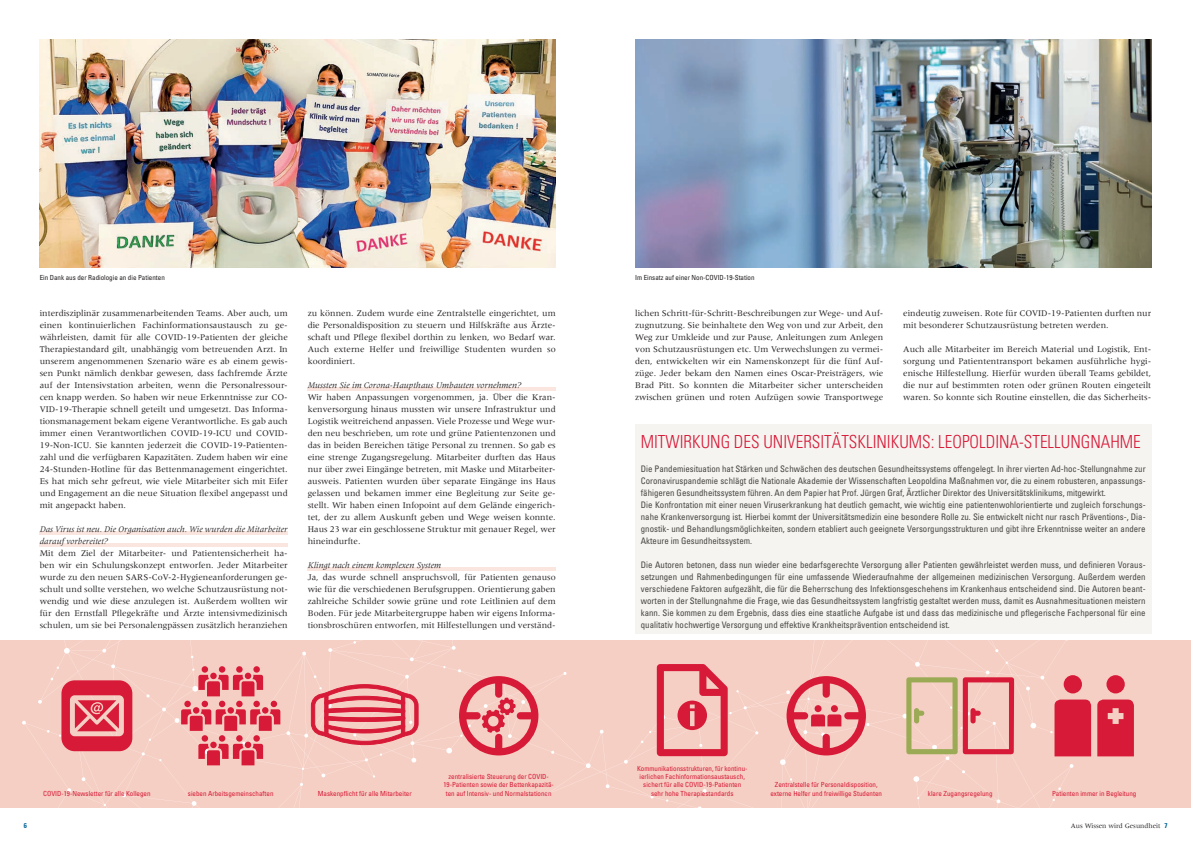
<style>
.page{position:relative;width:1191px;height:842px;background:#fff}
.page>*{position:absolute;margin:0;border:0;box-sizing:border-box;transform-origin:0 0}
.t1{font:300 condensed 18px "Univers";color:#d71a37;scale:.95 1}
.t2{font:9px/12px "Meridien LT Std";color:#231f20;text-align:justify}
.t3{font:condensed 9px/12px "Univers";color:#494641}
.t4{font:italic 9px/12px "Meridien LT Std";color:#231f20}
.t5{font:condensed 7px/8.4px "Univers";color:#d71a37;text-align:center}
.t6{font:condensed 7px "Univers";color:#231f20}
.t7{font:7px "Meridien LT Std";color:#231f20}
.t8{font:700 condensed 7px "Univers";color:#006494}
.s1{font-family:"Univers";font-weight:700;font-stretch:condensed;color:#006494}
</style>
<div class="page">
<div style="left:0;top:640px;width:1191px;height:168px;background:#f6cfc4"></div>
<svg style="left:22px;top:640px;width:1112px;height:168px"></svg>
<hr style="left:40px;top:531px;width:248px;height:3px;background:#fae5df">
<hr style="left:40px;top:543px;width:248px;height:3px;background:#fae5df">
<hr style="left:308px;top:387px;width:248px;height:3px;background:#fae5df">
<hr style="left:308px;top:567px;width:248px;height:3px;background:#fae5df">
<img style="left:40px;top:40px;width:516px;height:228px">
<img style="left:635px;top:40px;width:516px;height:228px">
<div style="left:635px;top:424px;width:516px;height:209px;background:#f5f4f1"></div>
<div style="left:202px;top:666px;width:6px;height:7px;background:#d71a37;border-radius:50%"></div>
<div style="left:219px;top:666px;width:6px;height:7px;background:#d71a37;border-radius:50%"></div>
<div style="left:236px;top:666px;width:7px;height:7px;background:#d71a37;border-radius:50%"></div>
<svg style="left:181px;top:673px;width:99px;height:58px"></svg>
<div style="left:253px;top:666px;width:7px;height:7px;background:#d71a37;border-radius:50%"></div>
<div style="left:202px;top:735px;width:6px;height:7px;background:#d71a37;border-radius:50%"></div>
<div style="left:219px;top:735px;width:6px;height:7px;background:#d71a37;border-radius:50%"></div>
<div style="left:236px;top:735px;width:7px;height:7px;background:#d71a37;border-radius:50%"></div>
<svg style="left:198px;top:742px;width:65px;height:23px"></svg>
<div style="left:253px;top:735px;width:7px;height:7px;background:#d71a37;border-radius:50%"></div>
<svg style="left:459px;top:676px;width:79px;height:79px"></svg>
<svg style="left:657px;top:664px;width:70px;height:92px"></svg>
<svg style="left:786px;top:676px;width:80px;height:79px"></svg>
<svg style="left:906px;top:677px;width:108px;height:77px"></svg>
<div style="left:1054px;top:699px;width:37px;height:57px;background:#d71a37"></div>
<div style="left:1063px;top:675px;width:19px;height:18px;background:#d71a37;border-radius:50%"></div>
<div style="left:1106px;top:675px;width:18px;height:18px;background:#d71a37;border-radius:50%"></div>
<svg style="left:1097px;top:699px;width:37px;height:57px"></svg>
<svg style="left:61px;top:680px;width:71px;height:71px"></svg>
<svg style="left:310px;top:684px;width:109px;height:62px"></svg>
<p class="t6" style="left:40px;top:273px;width:127px">Ein Dank aus der Radiologie an die Patienten</p>
<p class="t6" style="left:635px;top:273px;width:121px">Im Einsatz auf einer Non-COVID-19-Station</p>
<p class="t2" style="left:40px;top:307px;width:250px">interdisziplinär zusammenarbeitenden Teams. Aber auch, um einen kontinuierlichen Fachinformationsaustausch zu ge&shy;währleisten, damit für alle COVID-19-Patienten der gleiche Therapiestandard gilt, unabhängig vom betreuenden Arzt. In unserem angenommenen Szenario wäre es ab einem gewis&shy;sen Punkt nämlich denkbar gewesen, dass fachfremde Ärzte auf der Intensivstation arbeiten, wenn die Personalressour&shy;cen knapp werden. So haben wir neue Erkenntnisse zur CO-VID-19-Therapie schnell geteilt und umgesetzt. Das Informa&shy;tionsmanagement bekam eigene Verantwortliche. Es gab auch immer einen Verantwortlichen COVID-19-ICU und COVID-19-Non-ICU. Sie kannten jederzeit die COVID-19-Patienten&shy;zahl und die verfügbaren Kapazitäten. Zudem haben wir eine 24-Stunden-Hotline für das Bettenmanagement eingerichtet.<br>Es hat mich sehr gefreut, wie viele Mitarbeiter sich mit Eifer und Engagement an die neue Situation flexibel angepasst und mit angepackt haben.</p>
<p class="t4" style="left:40px;top:523px;width:250px">Das Virus ist neu. Die Organisation auch. Wie wurden die Mitarbeiter darauf vorbereitet?</p>
<p class="t2" style="left:40px;top:547px;width:250px">Mit dem Ziel der Mitarbeiter- und Patientensicherheit ha&shy;ben wir ein Schulungskonzept entworfen. Jeder Mitarbeiter wurde zu den neuen SARS-CoV-2-Hygieneanforderungen ge&shy;schult und sollte verstehen, wo welche Schutzausrüstung not&shy;wendig und wie diese anzulegen ist. Außerdem wollten wir für den Ernstfall Pflegekräfte und Ärzte intensivmedizinisch schulen, um sie bei Personalengpässen zusätzlich heranziehen</p>
<p class="t2" style="left:308px;top:307px;width:250px">zu können. Zudem wurde eine Zentralstelle eingerichtet, um die Personaldisposition zu steuern und Hilfskräfte aus Ärzte&shy;schaft und Pflege flexibel dorthin zu lenken, wo Bedarf war.<br>Auch externe Helfer und freiwillige Studenten wurden so koordiniert.</p>
<p class="t4" style="left:308px;top:379px;width:215px">Mussten Sie im Corona-Haupthaus Umbauten vornehmen?</p>
<p class="t2" style="left:308px;top:391px;width:250px">Wir haben Anpassungen vorgenommen, ja. Über die Kran&shy;kenversorgung hinaus mussten wir unsere Infrastruktur und Logistik weitreichend anpassen. Viele Prozesse und Wege wur&shy;den neu beschrieben, um rote und grüne Patientenzonen und das in beiden Bereichen tätige Personal zu trennen. So gab es eine strenge Zugangsregelung. Mitarbeiter durften das Haus nur über zwei Eingänge betreten, mit Maske und Mitarbeiter&shy;ausweis. Patienten wurden über separate Eingänge ins Haus gelassen und bekamen immer eine Begleitung zur Seite ge&shy;stellt. Wir haben einen Infopoint auf dem Gelände eingerich&shy;tet, der zu allem Auskunft geben und Wege weisen konnte.<br>Haus 23 war ein geschlossene Struktur mit genauer Regel, wer hineindurfte.</p>
<p class="t4" style="left:308px;top:559px;width:135px">Klingt nach einem komplexen System</p>
<p class="t2" style="left:308px;top:571px;width:250px">Ja, das wurde schnell anspruchsvoll, für Patienten genauso wie für die verschiedenen Berufsgruppen. Orientierung gaben zahlreiche Schilder sowie grüne und rote Leitlinien auf dem Boden. Für jede Mitarbeitergruppe haben wir eigens Informa&shy;tionsbroschüren entworfen, mit Hilfestellungen und verständ-</p>
<p class="t2" style="left:635px;top:307px;width:250px">lichen Schritt-für-Schritt-Beschreibungen zur Wege- und Auf&shy;zugnutzung. Sie beinhaltete den Weg von und zur Arbeit, den Weg zur Umkleide und zur Pause, Anleitungen zum Anlegen von Schutzausrüstungen etc. Um Verwechslungen zu vermei&shy;den, entwickelten wir ein Namenskonzept für die fünf Auf&shy;züge. Jeder bekam den Namen eines Oscar-Preisträgers, wie Brad Pitt. So konnten die Mitarbeiter sicher unterscheiden zwischen grünen und roten Aufzügen sowie Transportwege</p>
<p class="t2" style="left:903px;top:307px;width:250px">eindeutig zuweisen. Rote für COVID-19-Patienten durften nur mit besonderer Schutzausrüstung betreten werden.</p>
<p class="t2" style="left:903px;top:343px;width:250px">Auch alle Mitarbeiter im Bereich Material und Logistik, Ent&shy;sorgung und Patiententransport bekamen ausführliche hygi&shy;enische Hilfestellung. Hierfür wurden überall Teams gebildet, die nur auf bestimmten roten oder grünen Routen eingeteilt waren. So konnte sich Routine einstellen, die das Sicherheits-</p>
<h1 class="t1" style="left:641px;top:431px;width:527px">MITWIRKUNG DES UNIVERSITÄTSKLINIKUMS: LEOPOLDINA-STELLUNGNAHME</h1>
<p class="t3" style="left:641px;top:462px;width:506px">Die Pandemiesituation hat Stärken und Schwächen des deutschen Gesundheitssystems offengelegt. In ihrer vierten Ad-hoc-Stellungnahme zur Coronaviruspandemie schlägt die Nationale Akademie der Wissenschaften Leopoldina Maßnahmen vor, die zu einem robusteren, anpassungs&shy;fähigeren Gesundheitssystem führen. An dem Papier hat Prof. Jürgen Graf, Ärztlicher Direktor des Universitätsklinikums, mitgewirkt.<br>Die Konfrontation mit einer neuen Viruserkrankung hat deutlich gemacht, wie wichtig eine patientenwohlorientierte und zugleich forschungs&shy;nahe Krankenversorgung ist. Hierbei kommt der Universitätsmedizin eine besondere Rolle zu. Sie entwickelt nicht nur rasch Präventions-, Dia&shy;gnostik- und Behandlungsmöglichkeiten, sondern etabliert auch geeignete Versorgungsstrukturen und gibt ihre Erkenntnisse weiter an andere Akteure im Gesundheitssystem.</p>
<p class="t3" style="left:641px;top:558px;width:506px;text-align:justify">Die Autoren betonen, dass nun wieder eine bedarfsgerechte Versorgung aller Patienten gewährleistet werden muss, und definieren Voraus&shy;setzungen und Rahmenbedingungen für eine umfassende Wiederaufnahme der allgemeinen medizinischen Versorgung. Außerdem werden verschiedene Faktoren aufgezählt, die für die Beherrschung des Infektionsgeschehens im Krankenhaus entscheidend sind. Die Autoren beant&shy;worten in der Stellungnahme die Frage, wie das Gesundheitssystem langfristig gestaltet werden muss, damit es Ausnahmesituationen meistern kann. Sie kommen zu dem Ergebnis, dass dies eine staatliche Aufgabe ist und dass das medizinische und pflegerische Fachpersonal für eine qualitativ hochwertige Versorgung und effektive Krankheitsprävention entscheidend ist.</p>
<p class="t5" style="left:443px;top:772px;width:112px">zentralisierte Steuerung der COVID-<br>19-Patienten sowie der Bettenkapazitä&shy;ten auf Intensiv- und Normalstationen</p>
<p class="t5" style="left:637px;top:764px;width:112px">Kommunikationsstrukturen, für kontinu&shy;ierlichen Fachinformationsaustausch, sichert für alle COVID-19-Patienten sehr hohe Therapiestandards</p>
<p class="t5" style="left:775px;top:780px;width:104px">Zentralstelle für Personaldisposition,</p>
<p class="t5" style="left:43px;top:789px;width:109px">COVID-19-Newsletter für alle Kollegen</p>
<p class="t5" style="left:770px;top:789px;width:113px">externe Helfer und freiwillige Studenten</p>
<p class="t5" style="left:928px;top:789px;width:66px">klare Zugangsregelung</p>
<p class="t5" style="left:1052px;top:789px;width:86px">Patienten immer in Begleitung</p>
<p class="t5" style="left:188px;top:789px;width:87px">sieben Arbeitsgemeinschaften</p>
<p class="t5" style="left:318px;top:789px;width:96px">Maskenpflicht für alle Mitarbeiter</p>
<p class="t8" style="left:24px;top:821px;width:5px">6</p>
<p class="t7" style="left:1070px;top:822px;width:98px">Aus Wissen wird Gesundheit <span class="s1">7</span></p>
</div>
